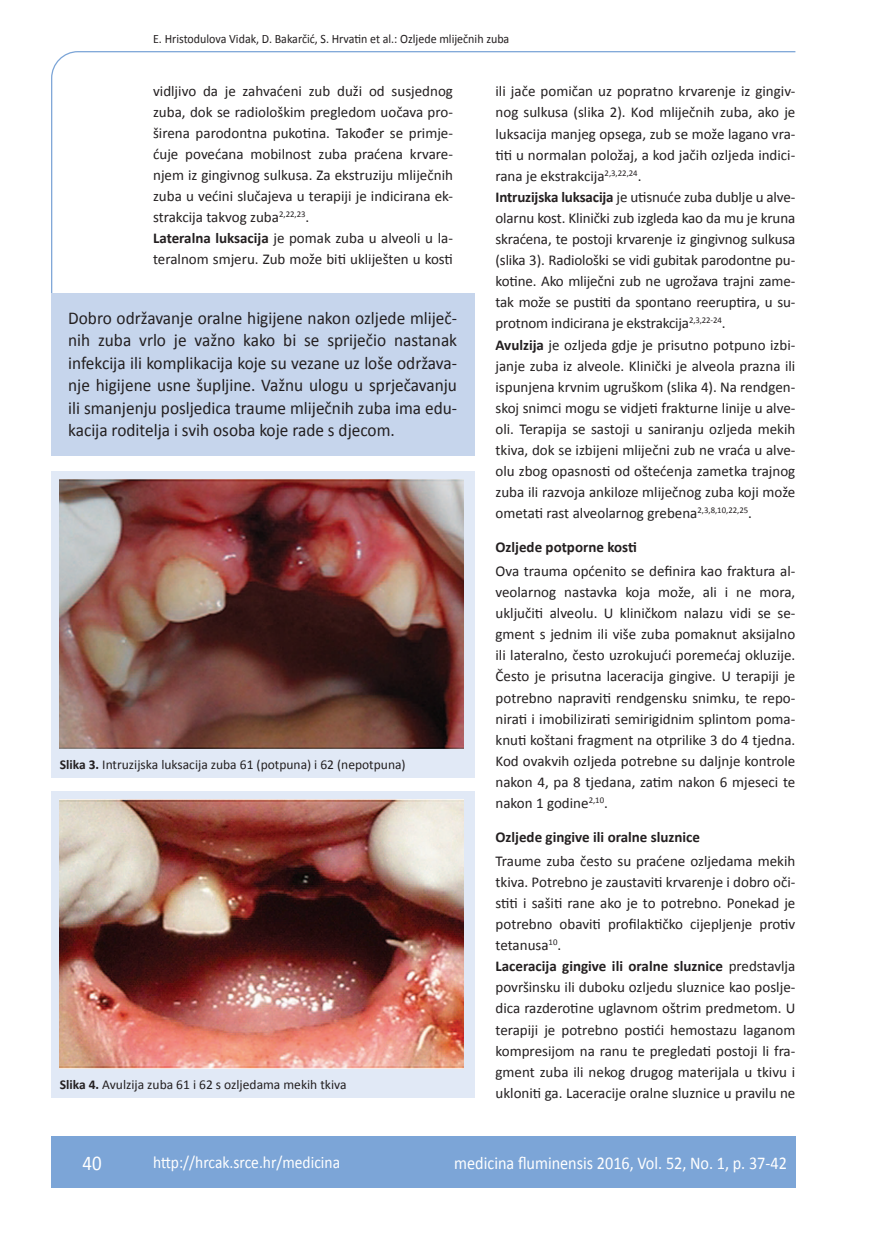
<style>
.page{position:relative;width:872px;height:1234px;background:#fff}
.page>*{position:absolute;margin:0;border:0;box-sizing:border-box;transform-origin:0 0}
.t1{font:21px "Calibri";color:#fff;scale:.9 1}
.t2{font:18px/22.5px "Calibri";color:#231f20;text-align:justify;scale:.96 1}
.t3{font:18px "Calibri";color:#fff;scale:.9 1}
.t4{font:17.25px "Calibri";color:#fff;scale:.9 1}
.t5{font:15px/21.1px "Calibri";color:#231f20}
.t6{font:700 15px "Calibri";color:#231f20}
.t7{font:13.5px "Calibri";color:#231f20}
.t8{font:12.75px "Calibri";color:#231f20;scale:.94 1}
.s1{font-weight:700}
</style>
<div class="page">
<svg style="left:51px;top:51px;width:745px;height:275px"></svg>
<div style="left:51px;top:1135px;width:744px;height:51px;background:#7ca5d7"></div>
<div style="left:51px;top:471px;width:423px;height:306px;background:#e1e9f6"></div>
<img style="left:60px;top:480px;width:404px;height:267px">
<div style="left:51px;top:791px;width:423px;height:306px;background:#e1e9f6"></div>
<img style="left:60px;top:799px;width:404px;height:268px">
<div style="left:51px;top:293px;width:423px;height:162px;background:#c6d5ec"></div>
<p class="t8" style="left:153px;top:30px;width:380px">E. Hristodulova Vidak, D. Bakarčić, S. Hrvatin et al.: Ozljede mliječnih zuba</p>
<p class="t5" style="left:153px;top:80px;width:301px">vidljivo da je zahvaćeni zub duži od susjednog zuba, dok se radiološkim pregledom uočava pro&shy;širena parodontna pukotina. Također se primje&shy;ćuje povećana mobilnost zuba praćena krvare&shy;njem iz gingivnog sulkusa. Za ekstruziju mliječnih zuba u većini slučajeva u terapiji je indicirana ek&shy;strakcija takvog zuba<sup>2,22,23</sup>.<br><span class="s1">Lateralna luksacija</span> je pomak zuba u alveoli u la&shy;teralnom smjeru. Zub može biti ukliješten u kosti</p>
<p class="t2" style="left:68px;top:305px;width:406px">Dobro održavanje oralne higijene nakon ozljede mliječ&shy;nih zuba vrlo je važno kako bi se spriječio nastanak infekcija ili komplikacija koje su vezane uz loše održava&shy;nje higijene usne šupljine. Važnu ulogu u sprječavanju ili smanjenju posljedica traume mliječnih zuba ima edu&shy;kacija roditelja i svih osoba koje rade s djecom.</p>
<p class="t7" style="left:60px;top:755px;width:347px"><span class="s1">Slika 3.</span> Intruzijska luksacija zuba 61 (potpuna) i 62 (nepotpuna)</p>
<p class="t7" style="left:60px;top:1075px;width:288px"><span class="s1">Slika 4.</span> Avulzija zuba 61 i 62 s ozljedama mekih tkiva</p>
<p class="t5" style="left:495px;top:80px;width:301px">ili jače pomičan uz popratno krvarenje iz gingiv&shy;nog sulkusa (slika 2). Kod mliječnih zuba, ako je luksacija manjeg opsega, zub se može lagano vra&shy;titi u normalan položaj, a kod jačih ozljeda indici&shy;rana je ekstrakcija<sup>2,3,22,24</sup>.<br><span class="s1">Intruzijska luksacija</span> je utisnuće zuba dublje u alve&shy;olarnu kost. Klinički zub izgleda kao da mu je kruna skraćena, te postoji krvarenje iz gingivnog sulkusa (slika 3). Radiološki se vidi gubitak parodontne pu&shy;kotine. Ako mliječni zub ne ugrožava trajni zame&shy;tak može se pustiti da spontano reeruptira, u su&shy;protnom indicirana je ekstrakcija<sup>2,3,22-24</sup>.<br><span class="s1">Avulzija</span> je ozljeda gdje je prisutno potpuno izbi&shy;janje zuba iz alveole. Klinički je alveola prazna ili ispunjena krvnim ugruškom (slika 4). Na rendgen&shy;skoj snimci mogu se vidjeti frakturne linije u alve&shy;oli. Terapija se sastoji u saniranju ozljeda mekih tkiva, dok se izbijeni mliječni zub ne vraća u alve&shy;olu zbog opasnosti od oštećenja zametka trajnog zuba ili razvoja ankiloze mliječnog zuba koji može ometati rast alveolarnog grebena<sup>2,3,8,10,22,25</sup>.</p>
<p class="t6" style="left:495px;top:537px;width:143px">Ozljede potporne kosti</p>
<p class="t5" style="left:495px;top:559px;width:301px;text-align:justify">Ova trauma općenito se definira kao fraktura al&shy;veolarnog nastavka koja može, ali i ne mora, uključiti alveolu. U kliničkom nalazu vidi se se&shy;gment s jednim ili više zuba pomaknut aksijalno ili lateralno, često uzrokujući poremećaj okluzije.<br>Često je prisutna laceracija gingive. U terapiji je potrebno napraviti rendgensku snimku, te repo&shy;nirati i imobilizirati semirigidnim splintom poma&shy;knuti koštani fragment na otprilike 3 do 4 tjedna.<br>Kod ovakvih ozljeda potrebne su daljnje kontrole nakon 4, pa 8 tjedana, zatim nakon 6 mjeseci te nakon 1 godine<sup>2,10</sup>.</p>
<p class="t6" style="left:495px;top:827px;width:206px">Ozljede gingive ili oralne sluznice</p>
<p class="t5" style="left:495px;top:849px;width:301px">Traume zuba često su praćene ozljedama mekih tkiva. Potrebno je zaustaviti krvarenje i dobro oči&shy;stiti i sašiti rane ako je to potrebno. Ponekad je potrebno obaviti profilaktičko cijepljenje protiv tetanusa<sup>10</sup>.<br><span class="s1">Laceracija gingive ili oralne sluznice</span> predstavlja površinsku ili duboku ozljedu sluznice kao poslje&shy;dica razderotine uglavnom oštrim predmetom. U terapiji je potrebno postići hemostazu laganom kompresijom na ranu te pregledati postoji li fra&shy;gment zuba ili nekog drugog materijala u tkivu i ukloniti ga. Laceracije oralne sluznice u pravilu ne</p>
<h1 class="t1" style="left:82px;top:1149px;width:23px">40</h1>
<p class="t4" style="left:153px;top:1150px;width:209px">http://hrcak.srce.hr/medicina</p>
<p class="t3" style="left:454px;top:1151px;width:371px">medicina fluminensis 2016, Vol. 52, No. 1, p. 37-42</p>
</div>
